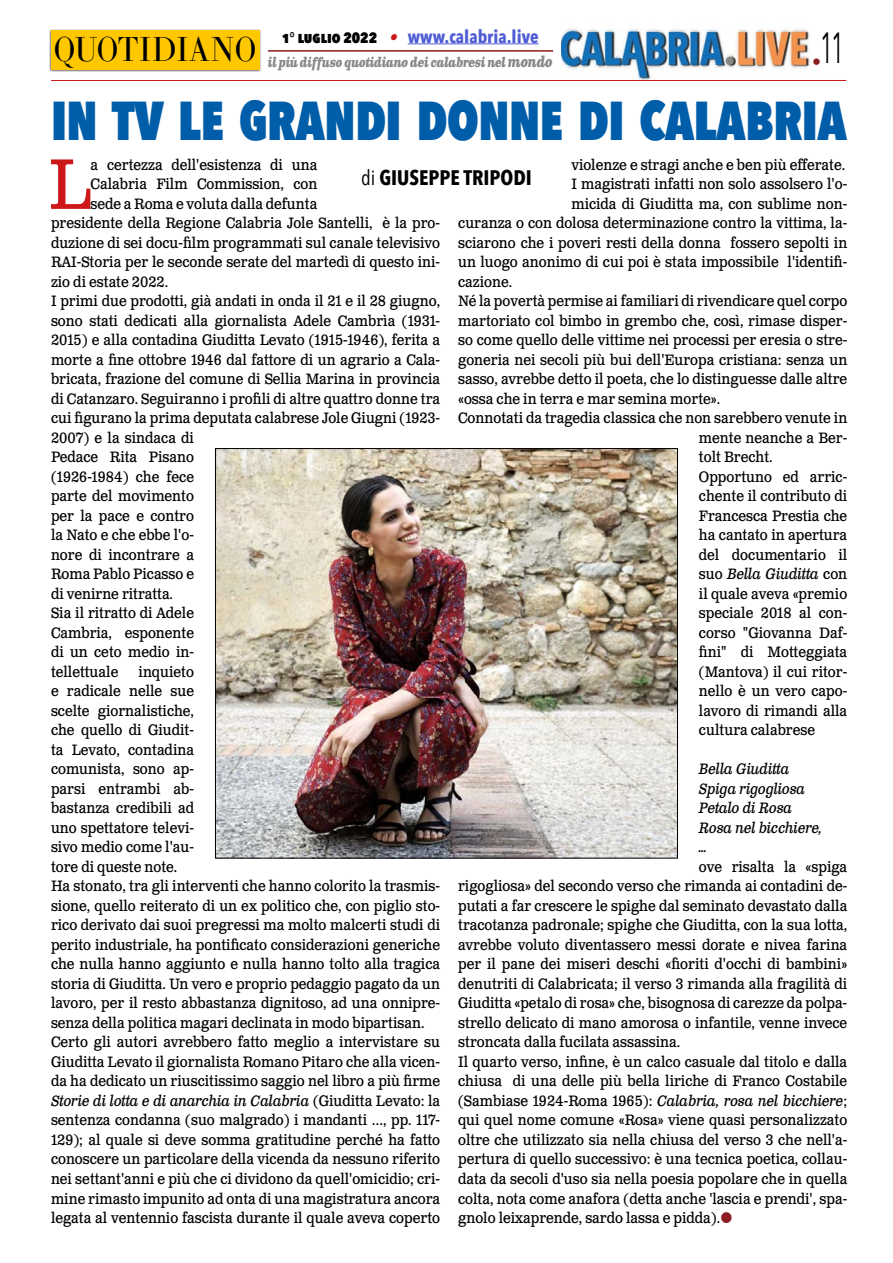
<style>
.page{position:relative;width:893px;height:1263px;background:#fff}
.page>*{position:absolute;margin:0;border:0;box-sizing:border-box;transform-origin:0 0}
.t1{font:71.25px "Clarendon Text Pro";color:#cd1719;scale:.9 1}
.t2{font:800 54.6px "Avenir Next Condensed";letter-spacing:-.01em;color:#005da9;scale:.91 1}
.t3{font:43.5px "Avenir Next Condensed";color:#000;scale:.55 1}
.t4{font:34.2px "LTC Bodoni 175 Pro";color:#000;scale:.88 1}
.t5{font:700 21px "Avenir Next Condensed";color:#000}
.t6{font:700 18px "Avenir Next Condensed";color:#4f5cd6}
.t7{font:15px/19.5px "Clarendon Text Pro";color:#000;scale:.9 1}
.t8{font:italic 15px/19.5px "Clarendon Text Pro";letter-spacing:-.02em;color:#000;scale:.9 1}
.t9{font:italic 700 13.5px "Clarendon Text Pro";letter-spacing:-.05em;color:#878787;scale:.79 1}
.s1{font-weight:800;font-size:15px;color:#000}
.s2{font-family:"Clarendon Text Pro";font-style:italic;font-size:16.5px;color:#ca181a}
.s3{font-size:15px}
.s4{font-style:normal}
.s5{font-style:italic}
.s6{font-weight:400}
</style>
<div class="page">
<img style="left:561px;top:29px;width:249px;height:51px">
<hr style="left:51px;top:80px;width:795px;height:1px;background:#cd1719">
<div style="left:49px;top:29px;width:212px;height:43px;background:#000;opacity:.75"></div>
<div style="left:51px;top:31px;width:208px;height:39px;background:#fec700"></div>
<hr style="left:408px;top:43px;width:131px;height:1px;background:#4f5cd6">
<hr style="left:268px;top:50px;width:285px;height:2px;background:#8b1c1f">
<img style="left:217px;top:450px;width:459px;height:406px">
<p class="t6" style="left:282px;top:25px;width:258px"><span class="s1">1° luglio 2022</span> <span class="s2">•</span> www.calabria.live</p>
<p class="t9" style="left:268px;top:53px;width:362px">il più diffuso quotidiano dei calabresi nel <span class="s3">mondo</span></p>
<h3 class="t3" style="left:812px;top:11px;width:58px"><sub>•</sub>11</h3>
<h2 class="t2" style="left:51px;top:86px;width:876px">IN TV LE GRANDI DONNE DI CALABRIA</h2>
<h1 class="t1" style="left:49px;top:141px;width:48px">L</h1>
<p class="t7" style="left:91px;top:156px;width:253px">a certezza dell'esistenza di una</p>
<h3 class="t4" style="left:54px;top:27px;width:232px">QUOTIDIANO</h3>
<p class="t7" style="left:571px;top:156px;width:306px">violenze e stragi anche e ben più efferate.</p>
<p class="t7" style="left:571px;top:175px;width:308px">I magistrati infatti non solo assolsero l'o-</p>
<p class="t7" style="left:571px;top:195px;width:308px">micida di Giuditta ma, con sublime non-</p>
<p class="t7" style="left:458px;top:214px;width:434px">curanza o con dolosa determinazione contro la vittima, la-</p>
<p class="t7" style="left:458px;top:234px;width:434px">sciarono che i poveri resti della donna fossero sepolti in</p>
<p class="t7" style="left:458px;top:253px;width:434px">un luogo anonimo di cui poi è stata impossibile l'identifi-</p>
<p class="t7" style="left:458px;top:273px;width:61px">cazione.</p>
<p class="t7" style="left:458px;top:292px;width:434px">Né la povertà permise ai familiari di rivendicare quel corpo</p>
<p class="t7" style="left:458px;top:312px;width:434px">martoriato col bimbo in grembo che, così, rimase disper-</p>
<p class="t7" style="left:458px;top:331px;width:434px">so come quello delle vittime nei processi per eresia o stre-</p>
<p class="t7" style="left:458px;top:351px;width:434px">goneria nei secoli più bui dell'Europa cristiana: senza un</p>
<p class="t7" style="left:458px;top:370px;width:434px">sasso, avrebbe detto il poeta, che lo distinguesse dalle altre</p>
<p class="t7" style="left:458px;top:390px;width:293px">«ossa che in terra e mar semina morte».</p>
<p class="t7" style="left:458px;top:409px;width:434px">Connotati da tragedia classica che non sarebbero venute in</p>
<p class="t7" style="left:699px;top:429px;width:166px">mente neanche a Ber-</p>
<p class="t7" style="left:699px;top:448px;width:83px">tolt Brecht.</p>
<p class="t7" style="left:699px;top:468px;width:166px">Opportuno ed arric-</p>
<p class="t7" style="left:699px;top:487px;width:166px">chente il contributo di</p>
<p class="t7" style="left:699px;top:507px;width:166px">Francesca Prestia che</p>
<p class="t7" style="left:699px;top:526px;width:166px">ha cantato in apertura</p>
<p class="t7" style="left:699px;top:546px;width:166px">del documentario il</p>
<p class="t8" style="left:699px;top:565px;width:166px"><span class="s4">suo</span> Bella Giuditta <span class="s4">con</span></p>
<p class="t7" style="left:699px;top:585px;width:166px">il quale aveva «premio</p>
<p class="t7" style="left:699px;top:604px;width:166px">speciale 2018 al con-</p>
<p class="t7" style="left:699px;top:624px;width:166px">corso "Giovanna Daf-</p>
<p class="t7" style="left:699px;top:643px;width:166px">fini" di Motteggiata</p>
<p class="t7" style="left:699px;top:663px;width:166px">(Mantova) il cui ritor-</p>
<p class="t7" style="left:699px;top:682px;width:166px">nello è un vero capo-</p>
<p class="t7" style="left:699px;top:702px;width:166px">lavoro di rimandi alla</p>
<p class="t7" style="left:699px;top:721px;width:130px">cultura calabrese</p>
<p class="t8" style="left:699px;top:760px;width:138px">Bella Giuditta<br>Spiga rigogliosa<br>Petalo di Rosa<br>Rosa nel bicchiere, …</p>
<p class="t7" style="left:458px;top:858px;width:434px;text-indent:241px">ove risalta la «spiga rigogliosa» del secondo verso che rimanda ai contadini de&shy;putati a far crescere le spighe dal seminato devastato dalla tracotanza padronale; spighe che Giuditta, con la sua lotta, avrebbe voluto diventassero messi dorate e nivea farina per il pane dei miseri deschi «fioriti d'occhi di bambini» denutriti di Calabricata; il verso 3 rimanda alla fragilità di Giuditta «petalo di rosa» che, bisognosa di carezze da polpa&shy;strello delicato di mano amorosa o infantile, venne invece stroncata dalla fucilata assassina.<br>Il quarto verso, infine, è un calco casuale dal titolo e dalla chiusa di una delle più bella liriche di Franco Costabile (Sambiase 1924-Roma 1965): <span class="s5">Calabria, rosa nel bicchiere</span>; qui quel nome comune «Rosa» viene quasi personalizzato oltre che utilizzato sia nella chiusa del verso 3 che nell'a&shy;pertura di quello successivo: è una tecnica poetica, collau&shy;data da secoli d'uso sia nella poesia popolare che in quella colta, nota come anafora (detta anche 'lascia e prendi', spa&shy;gnolo leixaprende, sardo lassa e pidda).</p>
<h3 class="t5" style="left:361px;top:165px;width:172px"><span class="s6">di</span> GIUSEPPE TRIPODI</h3>
<p class="t7" style="left:91px;top:175px;width:253px">Calabria Film Commission, con</p>
<p class="t7" style="left:91px;top:195px;width:253px">sede a Roma e voluta dalla defunta</p>
<p class="t7" style="left:51px;top:214px;width:434px">presidente della Regione Calabria Jole Santelli, è la pro-</p>
<p class="t7" style="left:51px;top:234px;width:434px">duzione di sei docu-film programmati sul canale televisivo</p>
<p class="t7" style="left:51px;top:253px;width:434px">RAI-Storia per le seconde serate del martedì di questo ini-</p>
<p class="t7" style="left:51px;top:273px;width:132px">zio di estate 2022.</p>
<p class="t7" style="left:51px;top:292px;width:434px">I primi due prodotti, già andati in onda il 21 e il 28 giugno,</p>
<p class="t7" style="left:51px;top:312px;width:434px">sono stati dedicati alla giornalista Adele Cambrìa (1931-</p>
<p class="t7" style="left:51px;top:331px;width:434px">2015) e alla contadina Giuditta Levato (1915-1946), ferita a</p>
<p class="t7" style="left:51px;top:351px;width:434px">morte a fine ottobre 1946 dal fattore di un agrario a Cala-</p>
<p class="t7" style="left:51px;top:370px;width:434px">bricata, frazione del comune di Sellia Marina in provincia</p>
<p class="t7" style="left:51px;top:390px;width:434px">di Catanzaro. Seguiranno i profili di altre quattro donne tra</p>
<p class="t7" style="left:51px;top:409px;width:434px">cui figurano la prima deputata calabrese Jole Giugni (1923-</p>
<p class="t7" style="left:51px;top:429px;width:160px">2007) e la sindaca di</p>
<p class="t7" style="left:51px;top:448px;width:160px">Pedace Rita Pisano</p>
<p class="t7" style="left:51px;top:468px;width:160px">(1926-1984) che fece</p>
<p class="t7" style="left:51px;top:487px;width:160px">parte del movimento</p>
<p class="t7" style="left:51px;top:507px;width:160px">per la pace e contro</p>
<p class="t7" style="left:51px;top:526px;width:160px">la Nato e che ebbe l'o-</p>
<p class="t7" style="left:51px;top:546px;width:160px">nore di incontrare a</p>
<p class="t7" style="left:51px;top:565px;width:160px">Roma Pablo Picasso e</p>
<p class="t7" style="left:51px;top:585px;width:137px">di venirne ritratta.</p>
<p class="t7" style="left:51px;top:604px;width:160px">Sia il ritratto di Adele</p>
<p class="t7" style="left:51px;top:624px;width:160px">Cambria, esponente</p>
<p class="t7" style="left:51px;top:643px;width:160px">di un ceto medio in-</p>
<p class="t7" style="left:51px;top:663px;width:76px">tellettuale</p>
<p class="t7" style="left:51px;top:663px;width:434px;text-indent:88px">inquieto<br>e radicale nelle sue<br>scelte giornalistiche,<br>che quello di Giudit-<br>ta Levato, contadina<br>comunista, sono ap-<br>parsi entrambi ab-<br>bastanza credibili ad<br>uno spettatore televi-<br>sivo medio come l'au-<br>tore di queste note.<br>Ha stonato, tra gli interventi che hanno colorito la trasmis&shy;sione, quello reiterato di un ex politico che, con piglio sto&shy;rico derivato dai suoi pregressi ma molto malcerti studi di perito industriale, ha pontificato considerazioni generiche che nulla hanno aggiunto e nulla hanno tolto alla tragica storia di Giuditta. Un vero e proprio pedaggio pagato da un lavoro, per il resto abbastanza dignitoso, ad una onnipre&shy;senza della politica magari declinata in modo bipartisan.<br>Certo gli autori avrebbero fatto meglio a intervistare su Giuditta Levato il giornalista Romano Pitaro che alla vicen&shy;da ha dedicato un riuscitissimo saggio nel libro a più firme <span class="s5">Storie di lotta e di anarchia in Calabria</span> (Giuditta Levato: la sentenza condanna (suo malgrado) i mandanti …, pp. 117- 129); al quale si deve somma gratitudine perché ha fatto conoscere un particolare della vicenda da nessuno riferito nei settant'anni e più che ci dividono da quell'omicidio; cri&shy;mine rimasto impunito ad onta di una magistratura ancora legata al ventennio fascista durante il quale aveva coperto</p>
</div>
